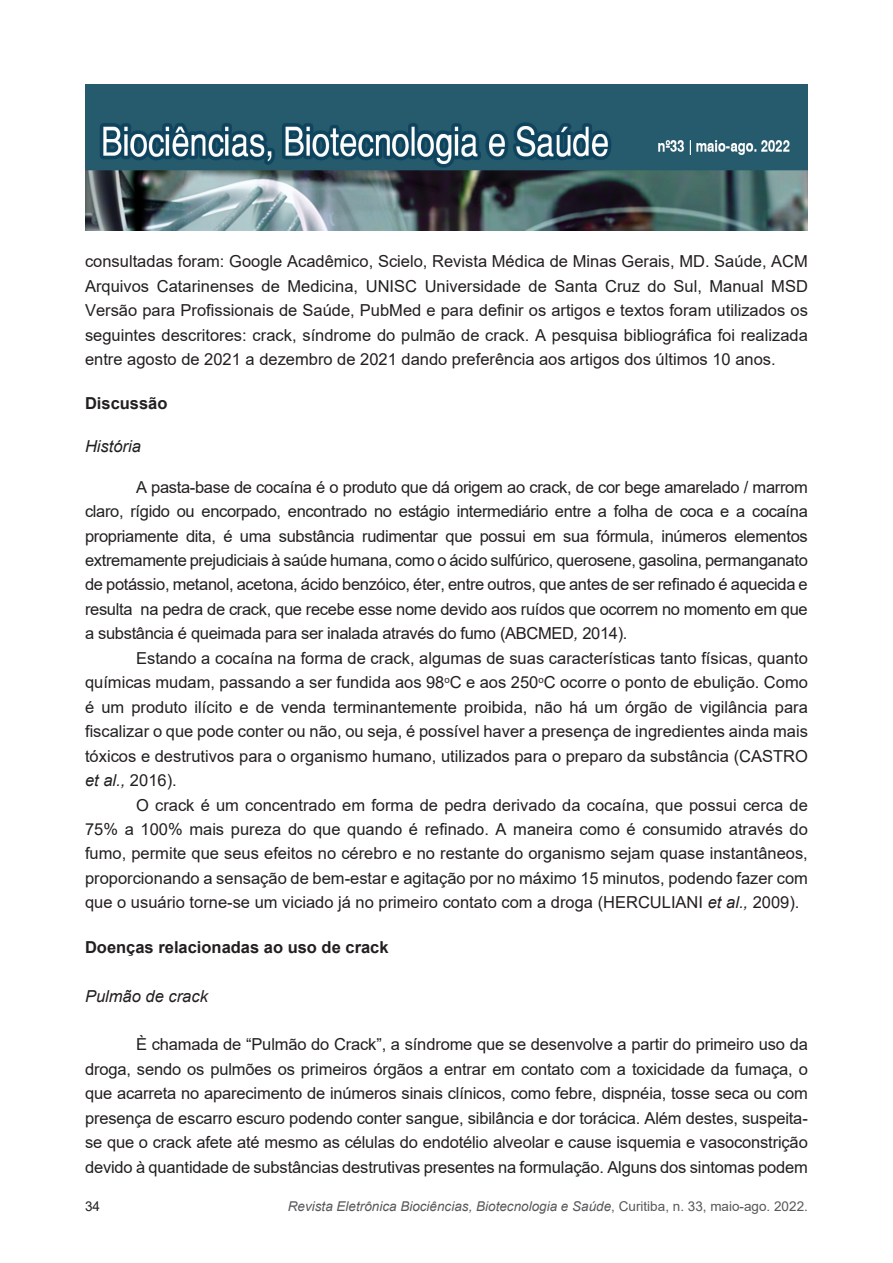
<style>
.page{position:relative;width:893px;height:1263px;background:#fff}
.page>*{position:absolute;margin:0;border:0;box-sizing:border-box;transform-origin:0 0}
.bio_texto{font:16.5px/24.5px "Arial";color:#231f20;text-align:justify}
.bio_subtítulo{font:700 16.5px "Arial";color:#231f20}
.bio_subsubtitulo{font:italic 16.5px "Arial";color:#231f20}
.t1{font:italic 13.5px "Arial";color:#57585a}
.t2{font:13.5px "Arial";color:#231f20}
.s1{font-style:italic}
.s2{font-style:normal}
</style>
<div class="page">
<img style="left:85px;top:85px;width:723px;height:146px">
<p class="bio_texto" style="left:85px;top:249px;width:724px">consultadas foram: Google Acadêmico, Scielo, Revista Médica de Minas Gerais, MD. Saúde, ACM Arquivos Catarinenses de Medicina, UNISC Universidade de Santa Cruz do Sul, Manual MSD Versão para Profissionais de Saúde, PubMed e para definir os artigos e textos foram utilizados os seguintes descritores: crack, síndrome do pulmão de crack. A pesquisa bibliográfica foi realizada entre agosto de 2021 a dezembro de 2021 dando preferência aos artigos dos últimos 10 anos.</p>
<p class="bio_subtítulo" style="left:85px;top:392px;width:84px">Discussão</p>
<p class="bio_subsubtitulo" style="left:85px;top:435px;width:57px">História</p>
<p class="bio_texto" style="left:85px;top:474px;width:724px;text-indent:51px">A pasta-base de cocaína é o produto que dá origem ao crack, de cor bege amarelado / marrom claro, rígido ou encorpado, encontrado no estágio intermediário entre a folha de coca e a cocaína propriamente dita, é uma substância rudimentar que possui em sua fórmula, inúmeros elementos extremamente prejudiciais à saúde humana, como o ácido sulfúrico, querosene, gasolina, permanganato de potássio, metanol, acetona, ácido benzóico, éter, entre outros, que antes de ser refinado é aquecida e resulta na pedra de crack, que recebe esse nome devido aos ruídos que ocorrem no momento em que a substância é queimada para ser inalada através do fumo (ABCMED<span class="s1">,</span> 2014).</p>
<p class="bio_texto" style="left:85px;top:646px;width:724px;text-indent:51px">Estando a cocaína na forma de crack, algumas de suas características tanto físicas, quanto químicas mudam, passando a ser fundida aos 98<sup>o</sup>C e aos 250<sup>o</sup>C ocorre o ponto de ebulição. Como é um produto ilícito e de venda terminantemente proibida, não há um órgão de vigilância para fiscalizar o que pode conter ou não, ou seja, é possível haver a presença de ingredientes ainda mais tóxicos e destrutivos para o organismo humano, utilizados para o preparo da substância (CASTRO <span class="s1">et al.,</span> 2016).</p>
<p class="bio_texto" style="left:85px;top:792px;width:724px;text-indent:51px">O crack é um concentrado em forma de pedra derivado da cocaína, que possui cerca de 75% a 100% mais pureza do que quando é refinado. A maneira como é consumido através do fumo, permite que seus efeitos no cérebro e no restante do organismo sejam quase instantâneos, proporcionando a sensação de bem-estar e agitação por no máximo 15 minutos, podendo fazer com que o usuário torne-se um viciado já no primeiro contato com a droga (HERCULIANI <span class="s1">et al.,</span> 2009).</p>
<p class="bio_subtítulo" style="left:85px;top:935px;width:305px">Doenças relacionadas ao uso de crack</p>
<p class="bio_subsubtitulo" style="left:85px;top:985px;width:124px">Pulmão de crack</p>
<p class="bio_texto" style="left:85px;top:1032px;width:724px;text-indent:51px">È chamada de “Pulmão do Crack”, a síndrome que se desenvolve a partir do primeiro uso da droga, sendo os pulmões os primeiros órgãos a entrar em contato com a toxicidade da fumaça, o que acarreta no aparecimento de inúmeros sinais clínicos, como febre, dispnéia, tosse seca ou com presença de escarro escuro podendo conter sangue, sibilância e dor torácica. Além destes, suspeita&shy;se que o crack afete até mesmo as células do endotélio alveolar e cause isquemia e vasoconstrição devido à quantidade de substâncias destrutivas presentes na formulação. Alguns dos sintomas podem</p>
<p class="t2" style="left:85px;top:1197px;width:17px">34</p>
<p class="t1" style="left:288px;top:1197px;width:522px">Revista Eletrônica Biociências, Biotecnologia e Saúde<span class="s2">, Curitiba, n. 33, maio-ago. 2022.</span></p>
</div>
